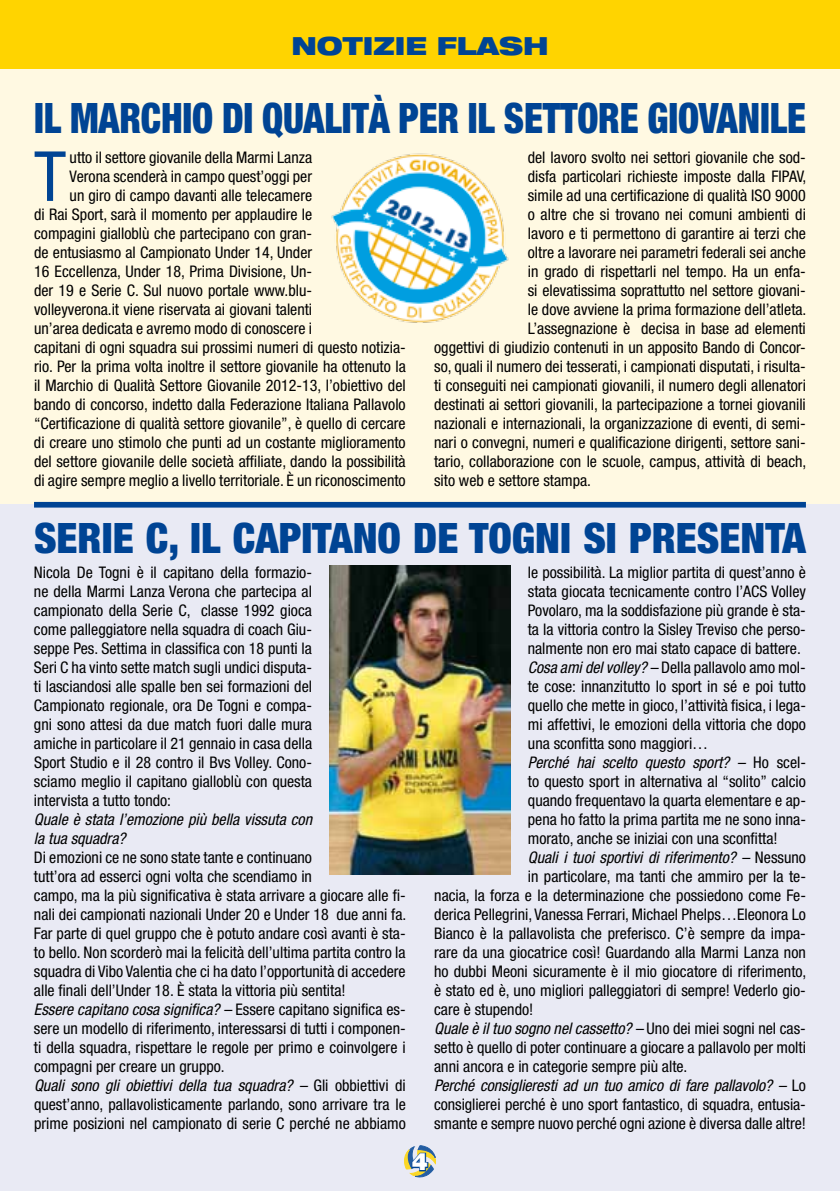
<style>
.page{position:relative;width:840px;height:1191px;background:#fff}
.page>*{position:absolute;margin:0;border:0;box-sizing:border-box;transform-origin:0 0}
.t1{font:condensed 69.2px "Helvetica Neue";color:#004494}
.t2{font:900 condensed 42px "Helvetica Neue";letter-spacing:-.005em;color:#004494;scale:.9 1}
.t3{font:900 condensed 42px "Helvetica Neue";letter-spacing:-.005em;color:#004494}
.t4{font:900 expanded 25px "Helvetica Neue";color:#004494}
.t5{font:900 24px "Helvetica Neue";color:#fff}
.t6{font:condensed 16px/19px "Helvetica Neue";color:#000;text-align:justify}
.t7{font:italic condensed 16px/19px "Helvetica Neue";color:#000}
.s1{font-style:italic}
.s2{font-style:normal}
</style>
<div class="page">
<div style="left:0;top:0;width:839px;height:505px;background:#fff9e2"></div>
<div style="left:0;top:505px;width:839px;height:686px;background:#e9eaf4"></div>
<div style="left:34px;top:502px;width:771px;height:5px;background:#004494"></div>
<svg style="left:404px;top:1145px;width:31px;height:32px"></svg>
<div style="left:0;top:0;width:839px;height:68px;background:#ffd400"></div>
<img style="left:331px;top:153px;width:178px;height:170px">
<img style="left:329px;top:566px;width:181px;height:308px">
<h3 class="t4" style="left:291px;top:29px;width:255px">NOTIZIE FLASH</h3>
<h2 class="t2" style="left:34px;top:92px;width:858px">IL MARCHIO DI QUALITà PER IL SETTORE GIOVANILE</h2>
<h1 class="t1" style="left:34px;top:136px;width:34px">T</h1>
<p class="t6" style="left:70px;top:148px;width:244px">utto il settore giovanile della Marmi Lanza</p>
<p class="t6" style="left:70px;top:167px;width:244px">Verona scenderà in campo quest’oggi per</p>
<p class="t6" style="left:70px;top:186px;width:244px">un giro di campo davanti alle telecamere</p>
<p class="t6" style="left:34px;top:205px;width:279px">di Rai Sport, sarà il momento per applaudire le</p>
<p class="t6" style="left:34px;top:224px;width:279px">compagini gialloblù che partecipano con gran-</p>
<p class="t6" style="left:34px;top:243px;width:279px">de entusiasmo al Campionato Under 14, Under</p>
<p class="t6" style="left:34px;top:262px;width:279px">16 Eccellenza, Under 18, Prima Divisione, Un-</p>
<p class="t6" style="left:34px;top:281px;width:279px">der 19 e Serie C. Sul nuovo portale www.blu-</p>
<p class="t6" style="left:34px;top:300px;width:279px">volleyverona.it viene riservata ai giovani talenti</p>
<p class="t6" style="left:34px;top:319px;width:279px">un’area dedicata e avremo modo di conoscere i</p>
<p class="t6" style="left:34px;top:338px;width:373px">capitani di ogni squadra sui prossimi numeri di questo notizia-</p>
<p class="t6" style="left:34px;top:356px;width:373px">rio. Per la prima volta inoltre il settore giovanile ha ottenuto la</p>
<p class="t6" style="left:34px;top:375px;width:373px">il Marchio di Qualità Settore Giovanile 2012-13, l’obiettivo del</p>
<p class="t6" style="left:34px;top:394px;width:373px">bando di concorso, indetto dalla Federazione Italiana Pallavolo</p>
<p class="t6" style="left:34px;top:413px;width:373px">“Certificazione di qualità settore giovanile”, è quello di cercare</p>
<p class="t6" style="left:34px;top:432px;width:373px">di creare uno stimolo che punti ad un costante miglioramento</p>
<p class="t6" style="left:34px;top:451px;width:373px">del settore giovanile delle società affiliate, dando la possibilità</p>
<p class="t6" style="left:34px;top:470px;width:373px">di agire sempre meglio a livello territoriale. È un riconoscimento</p>
<p class="t6" style="left:527px;top:147px;width:279px">del lavoro svolto nei settori giovanile che sod-</p>
<p class="t6" style="left:527px;top:166px;width:280px">disfa particolari richieste imposte dalla FIPAV,</p>
<p class="t6" style="left:527px;top:185px;width:279px">simile ad una certificazione di qualità ISO 9000</p>
<p class="t6" style="left:527px;top:204px;width:279px">o altre che si trovano nei comuni ambienti di</p>
<p class="t6" style="left:527px;top:223px;width:279px">lavoro e ti permettono di garantire ai terzi che</p>
<p class="t6" style="left:527px;top:242px;width:279px">oltre a lavorare nei parametri federali sei anche</p>
<p class="t6" style="left:527px;top:261px;width:279px">in grado di rispettarli nel tempo. Ha un enfa-</p>
<p class="t6" style="left:527px;top:280px;width:279px">si elevatissima soprattutto nel settore giovani-</p>
<p class="t6" style="left:527px;top:299px;width:280px">le dove avviene la prima formazione dell’atleta.</p>
<p class="t6" style="left:527px;top:318px;width:279px">L’assegnazione è decisa in base ad elementi</p>
<p class="t6" style="left:434px;top:337px;width:373px">oggettivi di giudizio contenuti in un apposito Bando di Concor-</p>
<p class="t6" style="left:434px;top:356px;width:373px">so, quali il numero dei tesserati, i campionati disputati, i risulta-</p>
<p class="t6" style="left:434px;top:375px;width:373px">ti conseguiti nei campionati giovanili, il numero degli allenatori</p>
<p class="t6" style="left:434px;top:394px;width:373px">destinati ai settori giovanili, la partecipazione a tornei giovanili</p>
<p class="t6" style="left:434px;top:413px;width:373px">nazionali e internazionali, la organizzazione di eventi, di semi-</p>
<p class="t6" style="left:434px;top:432px;width:373px">nari o convegni, numeri e qualificazione dirigenti, settore sani-</p>
<p class="t6" style="left:434px;top:451px;width:373px">tario, collaborazione con le scuole, campus, attività di beach,</p>
<p class="t6" style="left:434px;top:470px;width:158px">sito web e settore stampa.</p>
<h2 class="t3" style="left:34px;top:512px;width:772px">SERIE C, IL CAPITANO DE TOGNI SI PRESENTA</h2>
<p class="t6" style="left:34px;top:563px;width:279px">Nicola De Togni è il capitano della formazio&shy;ne della Marmi Lanza Verona che partecipa al campionato della Serie C, classe 1992 gioca come palleggiatore nella squadra di coach Giu&shy;seppe Pes. Settima in classifica con 18 punti la Seri C ha vinto sette match sugli undici disputa&shy;ti lasciandosi alle spalle ben sei formazioni del Campionato regionale, ora De Togni e compa&shy;gni sono attesi da due match fuori dalle mura amiche in particolare il 21 gennaio in casa della Sport Studio e il 28 contro il Bvs Volley. Cono&shy;sciamo meglio il capitano gialloblù con questa intervista a tutto tondo:</p>
<p class="t7" style="left:34px;top:809px;width:279px">Quale è stata l’emozione più bella vissuta con la tua squadra?</p>
<p class="t6" style="left:34px;top:847px;width:373px;text-align:left">Di emozioni ce ne sono state tante e continuano<br>tutt’ora ad esserci ogni volta che scendiamo in<br>campo, ma la più significativa è stata arrivare a giocare alle fi&shy;nali dei campionati nazionali Under 20 e Under 18 due anni fa.<br>Far parte di quel gruppo che è potuto andare così avanti è sta&shy;to bello. Non scorderò mai la felicità dell’ultima partita contro la squadra di Vibo Valentia che ci ha dato l’opportunità di accedere alle finali dell’Under 18. È stata la vittoria più sentita!<br><span class="s1">Essere capitano cosa significa? –</span> Essere capitano significa es&shy;sere un modello di riferimento, interessarsi di tutti i componen&shy;ti della squadra, rispettare le regole per primo e coinvolgere i compagni per creare un gruppo.<br><span class="s1">Quali sono gli obiettivi della tua squadra? –</span> Gli obbiettivi di quest’anno, pallavolisticamente parlando, sono arrivare tra le prime posizioni nel campionato di serie C perché ne abbiamo</p>
<p class="t6" style="left:527px;top:562px;width:279px">le possibilità. La miglior partita di quest’anno è</p>
<p class="t6" style="left:527px;top:581px;width:279px">stata giocata tecnicamente contro l’ACS Volley</p>
<p class="t6" style="left:527px;top:600px;width:279px">Povolaro, ma la soddisfazione più grande è sta-</p>
<p class="t6" style="left:527px;top:619px;width:279px">ta la vittoria contro la Sisley Treviso che perso-</p>
<p class="t6" style="left:527px;top:638px;width:274px">nalmente non ero mai stato capace di battere.</p>
<p class="t6" style="left:527px;top:657px;width:279px"><span class="s1">Cosa ami del volley? –</span> Della pallavolo amo mol-</p>
<p class="t6" style="left:527px;top:676px;width:279px">te cose: innanzitutto lo sport in sé e poi tutto</p>
<p class="t6" style="left:527px;top:695px;width:279px">quello che mette in gioco, l’attività fisica, i lega-</p>
<p class="t6" style="left:527px;top:714px;width:279px">mi affettivi, le emozioni della vittoria che dopo</p>
<p class="t6" style="left:527px;top:733px;width:182px">una sconfitta sono maggiori…</p>
<p class="t7" style="left:527px;top:752px;width:279px">Perché hai scelto questo sport? – <span class="s2">Ho scel-</span></p>
<p class="t6" style="left:527px;top:771px;width:279px">to questo sport in alternativa al “solito” calcio</p>
<p class="t6" style="left:527px;top:790px;width:279px">quando frequentavo la quarta elementare e ap-</p>
<p class="t6" style="left:527px;top:809px;width:279px">pena ho fatto la prima partita me ne sono inna-</p>
<p class="t6" style="left:527px;top:828px;width:251px">morato, anche se iniziai con una sconfitta!</p>
<p class="t7" style="left:527px;top:847px;width:279px">Quali i tuoi sportivi di riferimento? – <span class="s2">Nessuno</span></p>
<p class="t6" style="left:527px;top:866px;width:279px">in particolare, ma tanti che ammiro per la te-</p>
<p class="t6" style="left:434px;top:885px;width:373px">nacia, la forza e la determinazione che possiedono come Fe-</p>
<p class="t6" style="left:434px;top:904px;width:373px">derica Pellegrini, Vanessa Ferrari, Michael Phelps…Eleonora Lo</p>
<p class="t6" style="left:434px;top:923px;width:373px">Bianco è la pallavolista che preferisco. C’è sempre da impa-</p>
<p class="t6" style="left:434px;top:942px;width:373px">rare da una giocatrice così! Guardando alla Marmi Lanza non</p>
<p class="t6" style="left:434px;top:961px;width:373px">ho dubbi Meoni sicuramente è il mio giocatore di riferimento,</p>
<p class="t6" style="left:434px;top:980px;width:373px">è stato ed è, uno migliori palleggiatori di sempre! Vederlo gio-</p>
<p class="t6" style="left:434px;top:999px;width:101px">care è stupendo!</p>
<p class="t7" style="left:434px;top:1018px;width:373px">Quale è il tuo sogno nel cassetto? – <span class="s2">Uno dei miei sogni nel cas-</span></p>
<p class="t6" style="left:434px;top:1037px;width:373px">setto è quello di poter continuare a giocare a pallavolo per molti</p>
<p class="t6" style="left:434px;top:1056px;width:255px">anni ancora e in categorie sempre più alte.</p>
<p class="t7" style="left:434px;top:1075px;width:373px">Perché consiglieresti ad un tuo amico di fare pallavolo? – <span class="s2">Lo</span></p>
<p class="t6" style="left:434px;top:1094px;width:373px">consiglierei perché è uno sport fantastico, di squadra, entusia-</p>
<p class="t6" style="left:434px;top:1113px;width:373px">smante e sempre nuovo perché ogni azione è diversa dalle altre!</p>
<h3 class="t5" style="left:412px;top:1147px;width:18px">4</h3>
</div>
